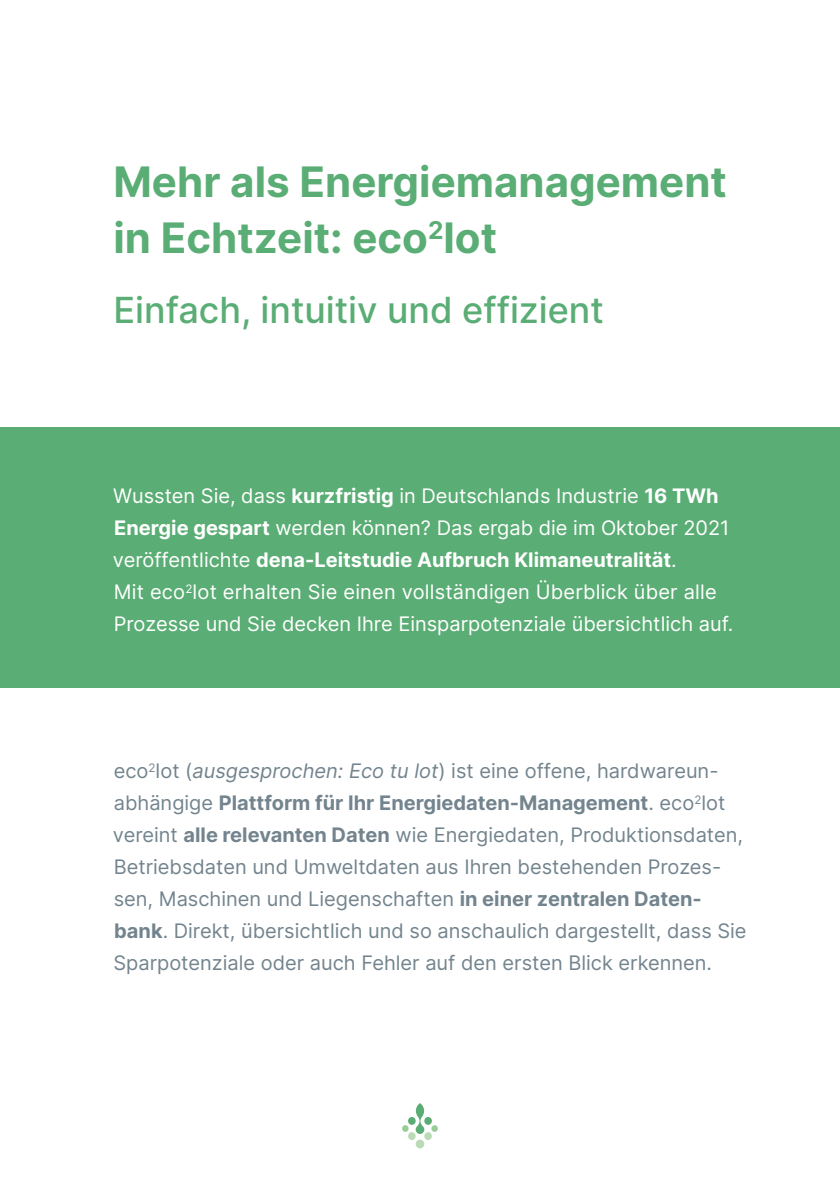
<style>
.page{position:relative;width:840px;height:1191px;background:#fff}
.page>*{position:absolute;margin:0;border:0;box-sizing:border-box;transform-origin:0 0}
.t1{font:700 42px/56px "Inter";color:#5aad74}
.t2{font:500 36px "Inter";color:#5aad74}
.t3{font:20px/32px "Inter";color:#73848e}
.t4{font:20px/32px "Inter";color:#fff}
.s1{font-weight:700}
</style>
<div class="page">
<div style="left:0;top:427px;width:839px;height:261px;background:#5aad74"></div>
<svg style="left:402px;top:1125px;width:6px;height:6px"></svg>
<div style="left:408px;top:1132px;width:7px;height:8px;background:#badbb6;border-radius:50%"></div>
<div style="left:408px;top:1117px;width:7px;height:7px;background:#5aad74;border-radius:50%"></div>
<svg style="left:415px;top:1103px;width:9px;height:31px"></svg>
<div style="left:415px;top:1139px;width:9px;height:9px;background:#badbb6;border-radius:50%"></div>
<svg style="left:431px;top:1125px;width:6px;height:6px"></svg>
<div style="left:424px;top:1132px;width:7px;height:8px;background:#badbb6;border-radius:50%"></div>
<div style="left:424px;top:1117px;width:7px;height:7px;background:#5aad74;border-radius:50%"></div>
<h1 class="t1" style="left:113px;top:153px;width:614px">Mehr als Energiemanagement in Echtzeit: eco<sup>2</sup>lot</h1>
<h2 class="t2" style="left:113px;top:284px;width:491px">Einfach, intuitiv und effizient</h2>
<p class="t4" style="left:113px;top:479px;width:621px">Wussten Sie, dass <span class="s1">kurzfristig</span> in Deutschlands Industrie <span class="s1">16 TWh Energie gespart</span> werden können? Das ergab die im Oktober 2021 veröffentlichte <span class="s1">dena-Leitstudie Aufbruch Klimaneutralität</span>.<br>Mit eco<sup>2</sup>lot erhalten Sie einen vollständigen Überblick über alle Prozesse und Sie decken Ihre Einsparpotenziale übersichtlich auf.</p>
<p class="t3" style="left:113px;top:754px;width:634px">eco<sup>2</sup>lot (ausgesprochen: Eco tu lot) ist eine offene, hardwareun&shy;abhängige <span class="s1">Plattform für Ihr Energiedaten-Management</span>. eco<sup>2</sup>lot vereint <span class="s1">alle relevanten Daten</span> wie Energiedaten, Produktionsdaten, Betriebsdaten und Umweltdaten aus Ihren bestehenden Prozes&shy;sen, Maschinen und Liegenschaften <span class="s1">in einer zentralen Daten&shy;bank</span>. Direkt, übersichtlich und so anschaulich dargestellt, dass Sie Sparpotenziale oder auch Fehler auf den ersten Blick erkennen.</p>
</div>
